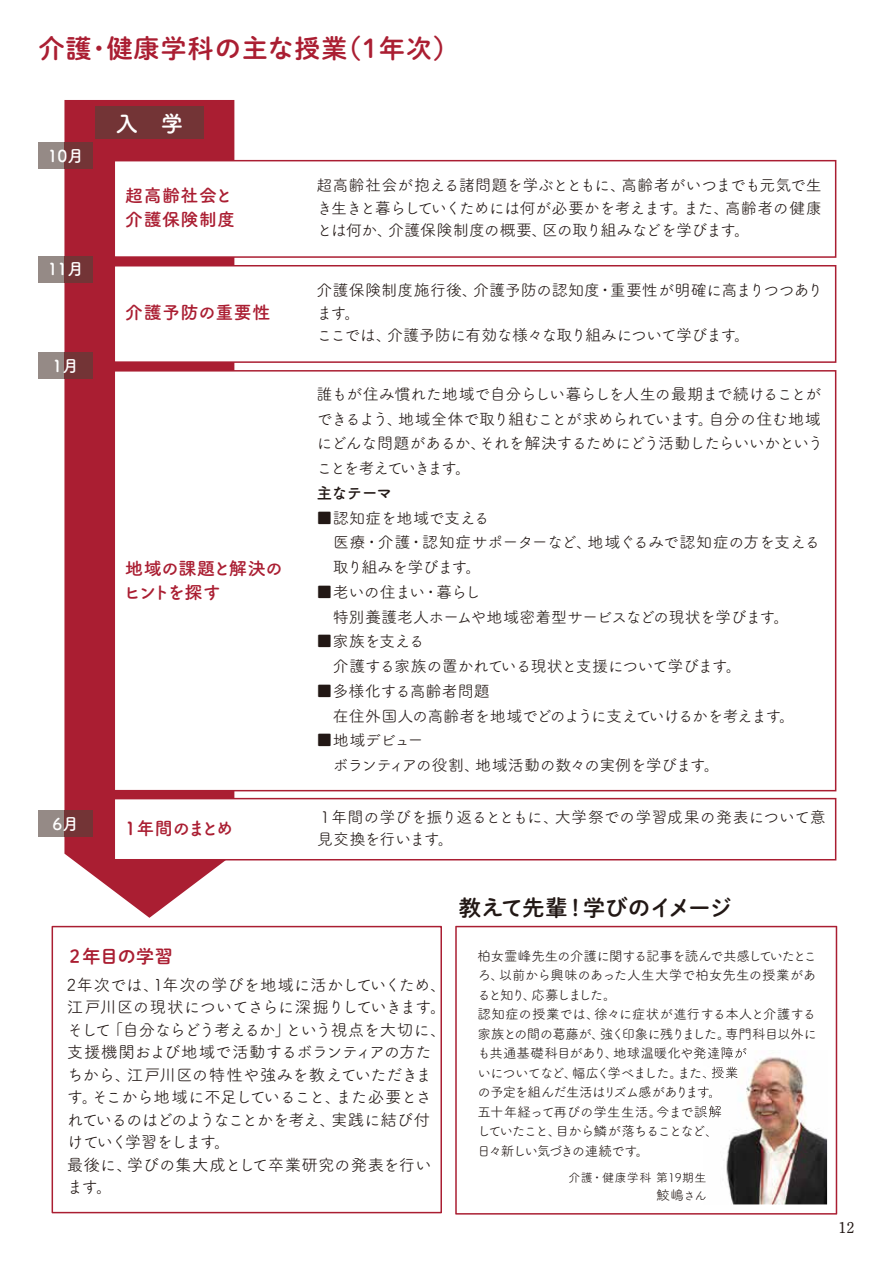
<style>
.page{position:relative;width:893px;height:1263px;background:#fff}
.page>*{position:absolute;margin:0;border:0;box-sizing:border-box;transform-origin:0 0}
.t1{font:25.8px "DNP Shuei M Go Std B";letter-spacing:.05em;color:#aa1e32}
.t2{font:22.5px "Tsuku A Rd Gothic Std B";color:#fff}
.t3{font:22.05px "DNP Shuei M Go Std B";letter-spacing:-.02em;color:#221815}
.t4{font:18px/24px "Tsuku A Rd Gothic Std B";letter-spacing:.025em;color:#aa1e32}
.t5{font:18px/24px "Tsuku A Rd Gothic Std B";letter-spacing:-.025em;color:#aa1e32}
.t6{font:18px "Tsuku A Rd Gothic Std B";letter-spacing:-.1em;color:#aa1e32}
.t7{font:18px "DNP Shuei M Go Std B";letter-spacing:-.015em;color:#aa1e32}
.t8{font:16.5px/22.5px "Tsuku A Rd Gothic Std R";letter-spacing:-.05em;color:#221815}
.t9{font:16.5px "Tsuku A Rd Gothic Std B";color:#fff}
.t10{font:16.05px/24.8px "Tsuku A Rd Gothic Std R";letter-spacing:-.04em;color:#221815}
.t11{font:16.05px/24.8px "Tsuku A Rd Gothic Std R";letter-spacing:-.075em;color:#221815}
.t12{font:16.05px/22.5px "Tsuku A Rd Gothic Std R";letter-spacing:-.02em;color:#221815}
.t13{font:16.05px "Tsuku A Rd Gothic Std B";letter-spacing:-.065em;color:#221815}
.t14{font:500 15px "P Futo Min A101 Pr 6 N";color:#221815}
.t15{font:13.5px/19.5px "Tsuku A Rd Gothic Std R";letter-spacing:-.055em;color:#221815}
.t16{font:12px "Tsuku A Rd Gothic Std R";letter-spacing:.03em;color:#221815}
.s1{font-size:12px}
</style>
<div class="page">
<svg style="left:64px;top:100px;width:170px;height:818px;fill:#aa1e32"></svg>
<div style="left:95px;top:107px;width:108px;height:32px;background:#733436"></div>
<div style="left:38px;top:142px;width:26px;height:27px;background:#958a86"></div>
<div style="left:64px;top:142px;width:29px;height:27px;background:#733436"></div>
<div style="left:38px;top:256px;width:26px;height:26px;background:#958a86"></div>
<div style="left:64px;top:256px;width:29px;height:26px;background:#733436"></div>
<div style="left:38px;top:353px;width:26px;height:26px;background:#958a86"></div>
<div style="left:64px;top:353px;width:29px;height:26px;background:#733436"></div>
<div style="left:38px;top:810px;width:26px;height:27px;background:#958a86"></div>
<div style="left:64px;top:810px;width:29px;height:27px;background:#733436"></div>
<div style="left:114px;top:161px;width:722px;height:96px;background:#fff"></div>
<div style="left:114px;top:160px;width:722px;height:98px;border:2px solid #aa1e32"></div>
<div style="left:114px;top:266px;width:722px;height:96px;background:#fff"></div>
<div style="left:114px;top:265px;width:722px;height:98px;border:2px solid #aa1e32"></div>
<div style="left:114px;top:371px;width:722px;height:420px;background:#fff"></div>
<div style="left:114px;top:370px;width:722px;height:421px;border:2px solid #aa1e32"></div>
<div style="left:114px;top:799px;width:722px;height:61px;background:#fff"></div>
<div style="left:114px;top:798px;width:722px;height:62px;border:2px solid #aa1e32"></div>
<svg style="left:455px;top:926px;width:382px;height:288px"></svg>
<div style="left:52px;top:926px;width:390px;height:287px;border:2px solid #aa1e32"></div>
<img style="left:703px;top:1050px;width:124px;height:154px">
<img style="left:703px;top:1050px;width:43px;height:9px">
<img style="left:703px;top:1066px;width:34px;height:12px">
<svg style="left:703px;top:1086px;width:9px;height:12px"></svg>
<img style="left:703px;top:1105px;width:18px;height:12px">
<svg style="left:703px;top:1125px;width:6px;height:12px"></svg>
<svg style="left:703px;top:1172px;width:3px;height:11px"></svg>
<svg style="left:703px;top:1191px;width:2px;height:9px"></svg>
<h1 class="t1" style="left:39px;top:29px;width:422px">介護・健康学科の主な授業（1年次）</h1>
<p class="t9" style="left:48px;top:143px;width:38px">10月</p>
<p class="t9" style="left:48px;top:256px;width:38px">11月</p>
<p class="t9" style="left:53px;top:353px;width:28px">1月</p>
<p class="t9" style="left:53px;top:811px;width:28px">6月</p>
<h2 class="t2" style="left:116px;top:106px;width:69px">入　学</h2>
<p class="t4" style="left:125px;top:182px;width:112px">超高齢社会と介護保険制度</p>
<p class="t10" style="left:316px;top:173px;width:507px;line-height:22.5px;text-align:justify">超高齢社会が抱える諸問題を学ぶとともに、高齢者がいつまでも元気で生き生きと暮らしていくためには何が必要かを考えます。また、高齢者の健康とは何か、介護保険制度の概要、区の取り組みなどを学びます。</p>
<p class="t4" style="left:125px;top:299px;width:147px">介護予防の重要性</p>
<p class="t5" style="left:123px;top:555px;width:162px">地域の課題と解決のヒントを探す</p>
<p class="t6" style="left:125px;top:814px;width:110px">1年間のまとめ</p>
<p class="t10" style="left:316px;top:278px;width:508px;line-height:22.5px">介護保険制度施行後、介護予防の認知度・重要性が明確に高まりつつあります。<br>ここでは、介護予防に有効な様々な取り組みについて学びます。</p>
<p class="t11" style="left:316px;top:380px;width:509px">誰もが住み慣れた地域で自分らしい暮らしを人生の最期まで続けることができるよう、地域全体で取り組むことが求められています。自分の住む地域にどんな問題があるか、それを解決するためにどう活動したらいいかということを考えていきます。</p>
<p class="t13" style="left:316px;top:480px;width:77px">主なテーマ</p>
<p class="t10" style="left:316px;top:504px;width:505px">■認知症を地域で支える<br>　医療・介護・認知症サポーターなど、地域ぐるみで認知症の方を支える　取り組みを学びます。</p>
<p class="t10" style="left:316px;top:578px;width:474px">■老いの住まい・暮らし<br>　特別養護老人ホームや地域密着型サービスなどの現状を学びます。</p>
<p class="t10" style="left:316px;top:628px;width:427px">■家族を支える<br>　介護する家族の置かれている現状と支援について学びます。</p>
<p class="t10" style="left:316px;top:677px;width:480px">■多様化する高齢者問題<br>　在住外国人の高齢者を地域でどのように支えていけるかを考えます。</p>
<p class="t10" style="left:316px;top:727px;width:405px">■地域デビュー<br>　ボランティアの役割、地域活動の数々の実例を学びます。</p>
<p class="t12" style="left:317px;top:804px;width:510px">１年間の学びを振り返るとともに、大学祭での学習成果の発表について意見交換を行います。</p>
<p class="t7" style="left:66px;top:943px;width:109px">２年目の学習</p>
<p class="t8" style="left:67px;top:972px;width:381px">2年次では、1年次の学びを地域に活かしていくため、江戸川区の現状についてさらに深掘りしていきます。そして「自分ならどう考えるか」という視点を大切に、支援機関および地域で活動するボランティアの方たちから、江戸川区の特性や強みを教えていただきます。そこから地域に不足していること、また必要とされているのはどのようなことかを考え、実践に結び付けていく学習をします。<br>最後に、学びの集大成として卒業研究の発表を行います。</p>
<h3 class="t3" style="left:459px;top:891px;width:275px">教えて先輩！学びのイメージ</h3>
<p class="t15" style="left:477px;top:945px;width:341px">柏女霊峰先生の介護に関する記事を読んで共感していたところ、以前から興味のあった人生大学で柏女先生の授業があると知り、応募しました。<br>認知症の授業では、徐々に症状が進行する本人と介護する家族との間の葛藤が、強く印象に残りました。専門科目以外にも共通基礎科目があり、地球温暖化や発達障が<br>いについてなど、幅広く学べました。また、授業<br>の予定を組んだ生活はリズム感があります。<br>五十年経って再びの学生生活。今まで誤解<br>していたこと、目から鱗が落ちることなど、<br>日々新しい気づきの連続です。</p>
<p class="t16" style="left:568px;top:1168px;width:140px">介護・健康学科 第19期生</p>
<p class="t15" style="left:656px;top:1184px;width:51px">鮫嶋<span class="s1">さん</span></p>
<p class="t14" style="left:839px;top:1215px;width:18px">12</p>
</div>
